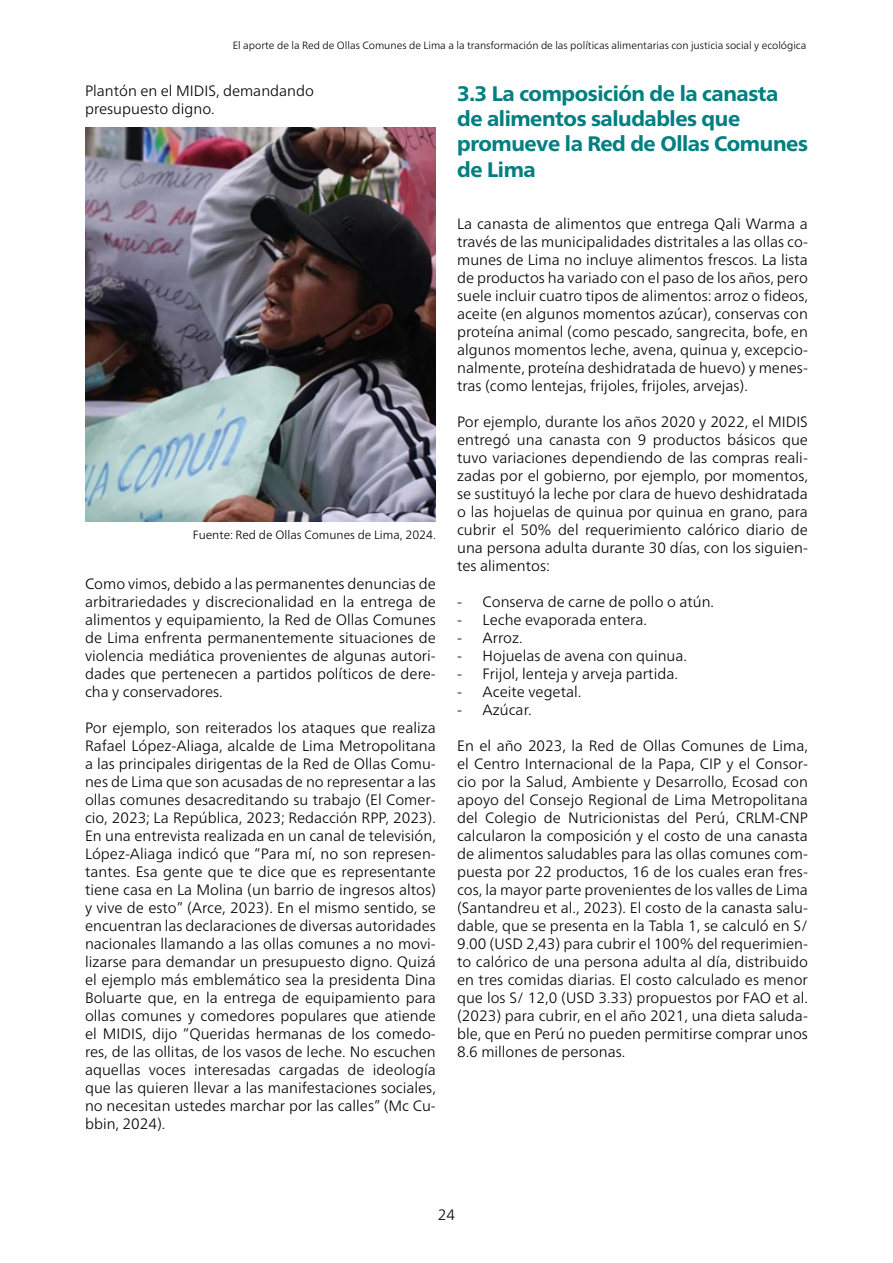
<style>
.page{position:relative;width:893px;height:1263px;background:#fff}
.page>*{position:absolute;margin:0;border:0;box-sizing:border-box;transform-origin:0 0}
.t1{font:800 21px/25.2px "Frutiger Neue LTW1 G";letter-spacing:-.02em;color:#007f81}
.t2{font:300 15px/18px "Frutiger Neue LTW1 G";color:#000;text-align:justify}
.t3{font:300 12px "Frutiger Neue LTW1 G";color:#000}
.t4{font:300 10.5px "Frutiger Neue LTW1 G";color:#000}
</style>
<div class="page">
<img style="left:85px;top:128px;width:351px;height:394px">
<p class="t4" style="left:233px;top:39px;width:575px">El aporte de la Red de Ollas Comunes de Lima a la transformación de las políticas alimentarias con justicia social y ecológica</p>
<p class="t2" style="left:85px;top:82px;width:230px">Plantón en el MIDIS, demandando presupuesto digno.</p>
<p class="t3" style="left:193px;top:528px;width:244px">Fuente: Red de Ollas Comunes de Lima, 2024.</p>
<p class="t2" style="left:85px;top:575px;width:352px">Como vimos, debido a las permanentes denuncias de arbitrariedades y discrecionalidad en la entrega de alimentos y equipamiento, la Red de Ollas Comunes de Lima enfrenta permanentemente situaciones de violencia mediática provenientes de algunas autori&shy;dades que pertenecen a partidos políticos de dere&shy;cha y conservadores.</p>
<p class="t2" style="left:85px;top:719px;width:352px">Por ejemplo, son reiterados los ataques que realiza Rafael López-Aliaga, alcalde de Lima Metropolitana a las principales dirigentas de la Red de Ollas Comu&shy;nes de Lima que son acusadas de no representar a las ollas comunes desacreditando su trabajo (El Comer&shy;cio, 2023; La República, 2023; Redacción RPP, 2023).<br>En una entrevista realizada en un canal de televisión, López-Aliaga indicó que “Para mí, no son represen&shy;tantes. Esa gente que te dice que es representante tiene casa en La Molina (un barrio de ingresos altos) y vive de esto” (Arce, 2023). En el mismo sentido, se encuentran las declaraciones de diversas autoridades nacionales llamando a las ollas comunes a no movi&shy;lizarse para demandar un presupuesto digno. Quizá el ejemplo más emblemático sea la presidenta Dina Boluarte que, en la entrega de equipamiento para ollas comunes y comedores populares que atiende el MIDIS, dijo “Queridas hermanas de los comedo&shy;res, de las ollitas, de los vasos de leche. No escuchen aquellas voces interesadas cargadas de ideología que las quieren llevar a las manifestaciones sociales, no necesitan ustedes marchar por las calles” (Mc Cu&shy;bbin, 2024).</p>
<p class="t1" style="left:457px;top:81px;width:352px">3.3 La composición de la canasta de alimentos saludables que promueve la Red de Ollas Comunes de Lima</p>
<p class="t2" style="left:457px;top:215px;width:352px">La canasta de alimentos que entrega Qali Warma a través de las municipalidades distritales a las ollas co&shy;munes de Lima no incluye alimentos frescos. La lista de productos ha variado con el paso de los años, pero suele incluir cuatro tipos de alimentos: arroz o fideos, aceite (en algunos momentos azúcar), conservas con proteína animal (como pescado, sangrecita, bofe, en algunos momentos leche, avena, quinua y, excepcio&shy;nalmente, proteína deshidratada de huevo) y menes&shy;tras (como lentejas, frijoles, frijoles, arvejas).</p>
<p class="t2" style="left:457px;top:413px;width:352px">Por ejemplo, durante los años 2020 y 2022, el MIDIS entregó una canasta con 9 productos básicos que tuvo variaciones dependiendo de las compras reali&shy;zadas por el gobierno, por ejemplo, por momentos, se sustituyó la leche por clara de huevo deshidratada o las hojuelas de quinua por quinua en grano, para cubrir el 50% del requerimiento calórico diario de una persona adulta durante 30 días, con los siguien&shy;tes alimentos:</p>
<p class="t2" style="left:457px;top:593px;width:258px">- Conserva de carne de pollo o atún.</p>
<p class="t2" style="left:457px;top:611px;width:191px">- Leche evaporada entera.</p>
<p class="t2" style="left:457px;top:629px;width:67px">- Arroz.</p>
<p class="t2" style="left:457px;top:647px;width:231px">- Hojuelas de avena con quinua.</p>
<p class="t2" style="left:457px;top:665px;width:222px">- Frijol, lenteja y arveja partida.</p>
<p class="t2" style="left:457px;top:683px;width:126px">- Aceite vegetal.</p>
<p class="t2" style="left:457px;top:701px;width:76px">- Azúcar.</p>
<p class="t2" style="left:457px;top:737px;width:352px">En el año 2023, la Red de Ollas Comunes de Lima, el Centro Internacional de la Papa, CIP y el Consor&shy;cio por la Salud, Ambiente y Desarrollo, Ecosad con apoyo del Consejo Regional de Lima Metropolitana del Colegio de Nutricionistas del Perú, CRLM-CNP calcularon la composición y el costo de una canasta de alimentos saludables para las ollas comunes com&shy;puesta por 22 productos, 16 de los cuales eran fres&shy;cos, la mayor parte provenientes de los valles de Lima (Santandreu et al., 2023). El costo de la canasta salu&shy;dable, que se presenta en la Tabla 1, se calculó en S/ 9.00 (USD 2,43) para cubrir el 100% del requerimien&shy;to calórico de una persona adulta al día, distribuido en tres comidas diarias. El costo calculado es menor que los S/ 12,0 (USD 3.33) propuestos por FAO et al. (2023) para cubrir, en el año 2021, una dieta saluda&shy;ble, que en Perú no pueden permitirse comprar unos 8.6 millones de personas.</p>
<p class="t2" style="left:438px;top:1206px;width:19px">24</p>
</div>
